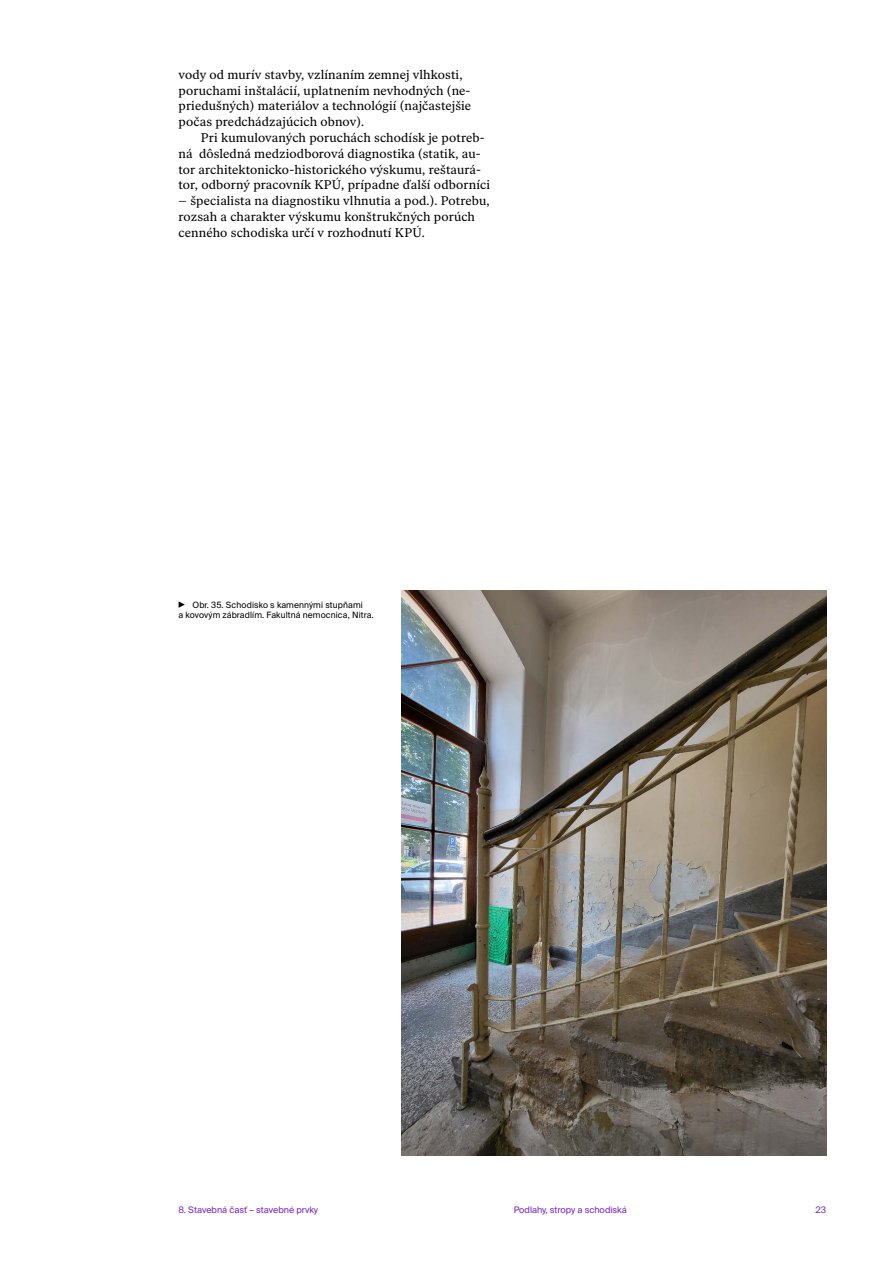
<style>
.page{position:relative;width:893px;height:1263px;background:#fff}
.page>*{position:absolute;margin:0;border:0;box-sizing:border-box;transform-origin:0 0}
.T3{font:12.6px/15.8px "Ivar Text";letter-spacing:.015em;color:#000}
.t1{font:9px "Suisse Intl";color:#7723bd}
.M1_-Popisky{font:8.7px/10.5px "Suisse Intl";letter-spacing:.015em;color:#000;text-align:center}
</style>
<div class="page">
<img style="left:402px;top:590px;width:424px;height:566px">
<svg style="left:179px;top:601px;width:6px;height:7px"></svg>
<p class="T3" style="left:179px;top:67px;width:294px">vody od murív stavby, vzlínaním zemnej vlhkosti, poruchami inštalácií, uplatnením nevhodných (ne&shy;priedušných) materiálov a technológií (najčastejšie počas predchádzajúcich obnov).</p>
<p class="T3" style="left:179px;top:130px;width:313px;text-indent:22px">Pri kumulovaných poruchách schodísk je potreb&shy;ná dôsledná medziodborová diagnostika (statik, au&shy;tor architektonicko-historického výskumu, reštaurá&shy;tor, odborný pracovník KPÚ, prípadne ďalší odborníci</p>
<p class="T3" style="left:179px;top:193px;width:313px">– špecialista na diagnostiku vlhnutia a pod.). Potrebu, rozsah a charakter výskumu konštrukčných porúch cenného schodiska určí v rozhodnutí KPÚ.</p>
<p class="M1_-Popisky" style="left:179px;top:599px;width:197px">Obr. 35. Schodisko s kamennými stupňami<br>a kovovým zábradlím. Fakultná nemocnica, Nitra.</p>
<p class="t1" style="left:179px;top:1205px;width:141px">8. Stavebná časť – stavebné prvky</p>
<p class="t1" style="left:514px;top:1205px;width:115px">Podlahy, stropy a schodiská</p>
<p class="t1" style="left:815px;top:1205px;width:12px">23</p>
</div>
